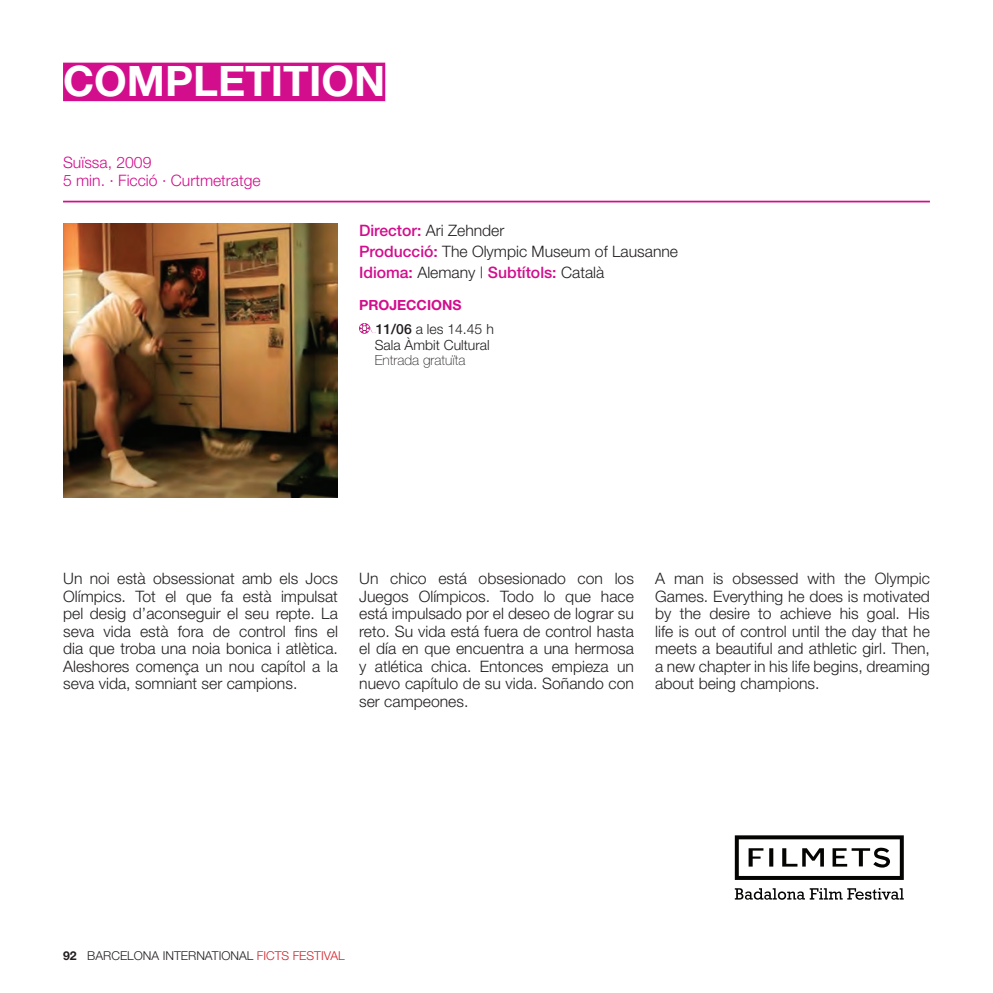
<style>
.page{position:relative;width:993px;height:993px;background:#fff}
.page>*{position:absolute;margin:0;border:0;box-sizing:border-box;transform-origin:0 0}
.t1{font:700 42px "Helvetica Neue";color:#fff}
.t2{font:300 15.75px/17.5px "Helvetica Neue";color:#231f20;text-align:justify}
.t3{font:300 15.75px "Helvetica Neue";color:#d20e8c}
.t4{font:500 15.75px "Helvetica Neue";color:#d20e8c}
.t5{font:300 14px/15.8px "Helvetica Neue";color:#231f20}
.t6{font:700 14px "Helvetica Neue";color:#d20e8c}
.t7{font:300 12.25px "Helvetica Neue";color:#231f20}
.s1{font-weight:500;color:#d20e8c}
.s2{font-weight:300;color:#231f20}
.s3{font-weight:500}
.s4{font-weight:100}
.s5{font-weight:700}
.s6{color:#d1232a}
</style>
<div class="page">
<div style="left:63px;top:63px;width:322px;height:38px;background:#d20e8c"></div>
<svg style="left:359px;top:323px;width:16px;height:11px"></svg>
<hr style="left:63px;top:201px;width:866px;height:1px;background:#d20e8c">
<img style="left:63px;top:223px;width:275px;height:275px">
<svg style="left:734px;top:835px;width:169px;height:44px"></svg>
<svg style="left:734px;top:888px;width:169px;height:11px"></svg>
<p class="t1" style="left:63px;top:55px;width:323px">COMPLETITION</p>
<p class="t3" style="left:63px;top:152px;width:90px">Suïssa, 2009</p>
<p class="t3" style="left:63px;top:171px;width:199px">5 min. · Ficció · Curtmetratge</p>
<p class="t2" style="left:359px;top:221px;width:147px"><span class="s1">Director:</span> Ari Zehnder</p>
<p class="t2" style="left:359px;top:242px;width:320px"><span class="s1">Producció:</span> The Olympic Museum of Lausanne</p>
<p class="t4" style="left:359px;top:263px;width:247px">Idioma: <span class="s2">Alemany |</span> Subtítols: <span class="s2">Català</span></p>
<p class="t6" style="left:359px;top:296px;width:104px">PROJECCIONS</p>
<p class="t5" style="left:374px;top:320px;width:120px"><span class="s3">11/06</span> a les 14.45 h<br>Sala Àmbit Cultural<br><span class="s4">Entrada gratuïta</span></p>
<p class="t2" style="left:63px;top:569px;width:276px">Un noi està obsessionat amb els Jocs Olímpics. Tot el que fa està impulsat pel desig d’aconseguir el seu repte. La seva vida està fora de control fins el dia que troba una noia bonica i atlètica.<br>Aleshores comença un nou capítol a la seva vida, somniant ser campions.</p>
<p class="t2" style="left:359px;top:569px;width:276px">Un chico está obsesionado con los Juegos Olímpicos. Todo lo que hace está impulsado por el deseo de lograr su reto. Su vida está fuera de control hasta el día en que encuentra a una hermosa y atlética chica. Entonces empieza un nuevo capítulo de su vida. Soñando con ser campeones.</p>
<p class="t2" style="left:655px;top:569px;width:276px">A man is obsessed with the Olympic Games. Everything he does is motivated by the desire to achieve his goal. His life is out of control until the day that he meets a beautiful and athletic girl. Then, a new chapter in his life begins, dreaming about being champions.</p>
<p class="t7" style="left:63px;top:947px;width:283px"><span class="s5">92</span> BARCELONA INTERNATIONAL <span class="s6">FICTS FESTIVAL</span></p>
</div>
